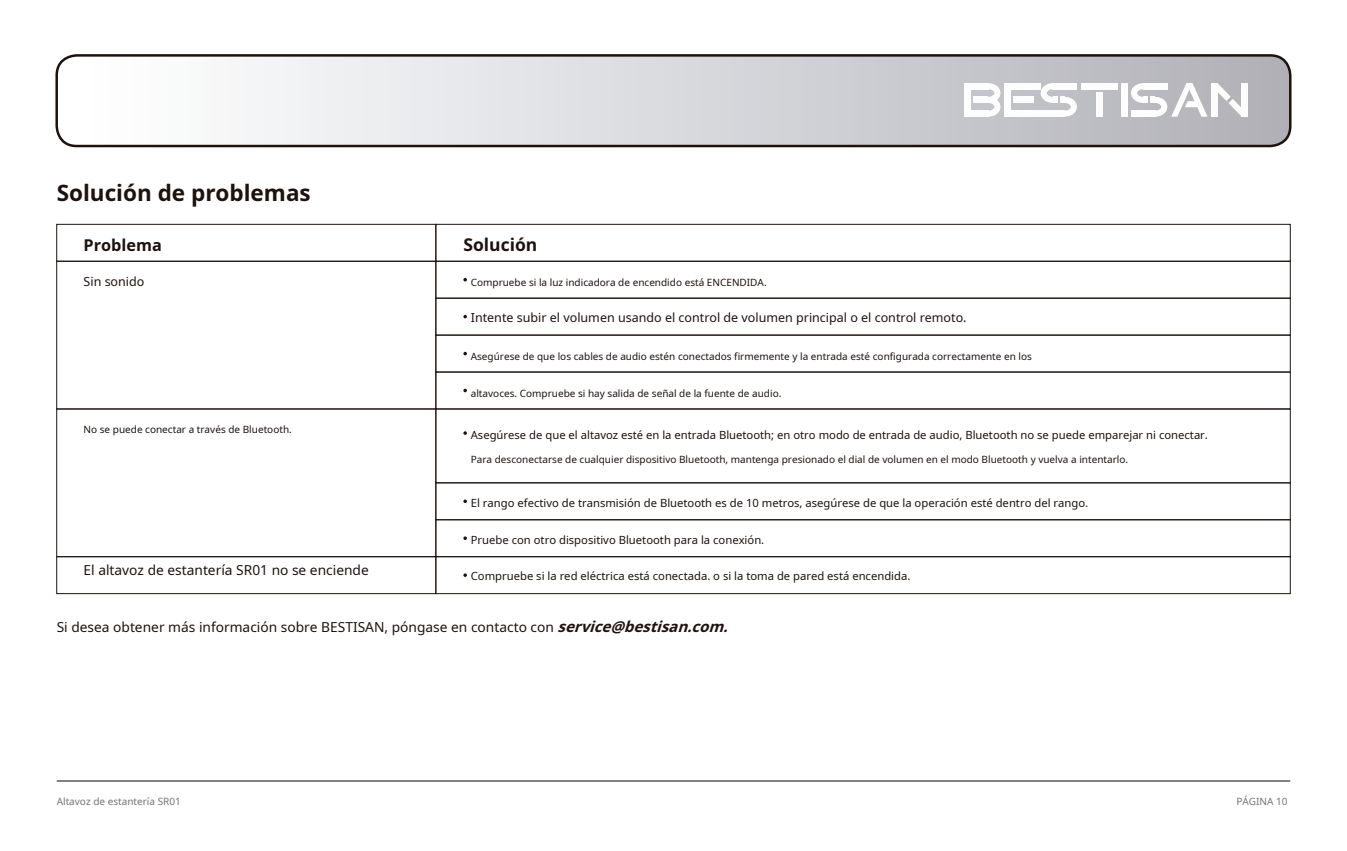
<style>
.page{position:relative;width:1347px;height:851px;background:#fff}
.page>*{position:absolute;margin:0;border:0;box-sizing:border-box;transform-origin:0 0}
.t1{font:700 22.5px "Noto Sans";color:#1e120d}
.t2{font:700 17.5px "Noto Sans";color:#1e120d}
.t3{font:700 16.25px "Noto Sans";color:#1e120d}
.t4{font:13.75px "Noto Sans";color:#1e120d}
.t5{font:12.5px "Noto Sans";color:#1e120d}
.t6{font:11.25px "Noto Sans";color:#1e120d}
.t7{font:10px "Noto Sans";color:#1e120d}
.t8{font:10px "Noto Sans";color:#757475}
.s1{font-weight:700;font-style:italic;font-size:15px}
</style>
<div class="page">
<hr style="left:57px;top:780px;width:1233px;height:1px;background:#757475">
<svg style="left:58px;top:55px;width:1232px;height:91px"></svg>
<div style="left:55px;top:54px;width:1236px;height:93px;border:2px solid #1e120d;border-radius:20px"></div>
<div style="left:1211px;top:83px;width:6px;height:34px;background:#fdfdfe"></div>
<div style="left:1241px;top:83px;width:6px;height:34px;background:#fdfdfe"></div>
<svg style="left:1217px;top:83px;width:24px;height:34px"></svg>
<div style="left:1121px;top:83px;width:6px;height:34px;background:#fdfdfe"></div>
<div style="left:1096px;top:92px;width:6px;height:25px;background:#fdfdfe"></div>
<div style="left:1080px;top:83px;width:37px;height:6px;background:#fdfdfe"></div>
<div style="left:1004px;top:83px;width:6px;height:34px;background:#fdfdfe"></div>
<div style="left:1004px;top:83px;width:36px;height:6px;background:#fdfdfe"></div>
<div style="left:1004px;top:111px;width:45px;height:6px;background:#fdfdfe"></div>
<div style="left:1013px;top:97px;width:21px;height:6px;background:#fdfdfe"></div>
<svg style="left:1040px;top:83px;width:37px;height:34px"></svg>
<svg style="left:1131px;top:83px;width:76px;height:34px"></svg>
<div style="left:964px;top:83px;width:6px;height:34px;background:#fdfdfe"></div>
<div style="left:970px;top:83px;width:18px;height:6px;background:#fdfdfe"></div>
<div style="left:973px;top:97px;width:15px;height:6px;background:#fdfdfe"></div>
<div style="left:970px;top:111px;width:18px;height:6px;background:#fdfdfe"></div>
<svg style="left:988px;top:83px;width:12px;height:34px"></svg>
<div style="left:56px;top:224px;width:380px;height:37px;border:1px solid #1e120d"></div>
<div style="left:435px;top:224px;width:855px;height:37px;border:1px solid #1e120d"></div>
<div style="left:56px;top:261px;width:380px;height:148px;border:1px solid #1e120d"></div>
<div style="left:435px;top:261px;width:855px;height:37px;border:1px solid #1e120d"></div>
<div style="left:435px;top:298px;width:855px;height:37px;border:1px solid #1e120d"></div>
<div style="left:435px;top:335px;width:855px;height:37px;border:1px solid #1e120d"></div>
<div style="left:435px;top:371px;width:855px;height:38px;border:1px solid #1e120d"></div>
<div style="left:56px;top:408px;width:380px;height:149px;border:1px solid #1e120d"></div>
<div style="left:435px;top:408px;width:855px;height:75px;border:1px solid #1e120d"></div>
<div style="left:435px;top:482px;width:855px;height:38px;border:1px solid #1e120d"></div>
<div style="left:435px;top:519px;width:855px;height:38px;border:1px solid #1e120d"></div>
<div style="left:56px;top:556px;width:380px;height:38px;border:1px solid #1e120d"></div>
<div style="left:435px;top:556px;width:855px;height:38px;border:1px solid #1e120d"></div>
<svg style="left:463px;top:278px;width:4px;height:3px"></svg>
<svg style="left:463px;top:315px;width:4px;height:3px"></svg>
<svg style="left:463px;top:352px;width:4px;height:3px"></svg>
<svg style="left:463px;top:388px;width:4px;height:4px"></svg>
<svg style="left:463px;top:431px;width:4px;height:4px"></svg>
<svg style="left:463px;top:499px;width:4px;height:4px"></svg>
<svg style="left:463px;top:536px;width:4px;height:4px"></svg>
<svg style="left:463px;top:573px;width:4px;height:4px"></svg>
<h1 class="t1" style="left:57px;top:177px;width:256px">Solución de problemas</h1>
<h3 class="t3" style="left:84px;top:233px;width:80px">Problema</h3>
<h2 class="t2" style="left:463px;top:232px;width:75px">Solución</h2>
<p class="t5" style="left:84px;top:272px;width:62px">Sin sonido</p>
<p class="t7" style="left:471px;top:275px;width:297px">Compruebe si la luz indicadora de encendido está ENCENDIDA.</p>
<p class="t5" style="left:471px;top:309px;width:497px">Intente subir el volumen usando el control de volumen principal o el control remoto.</p>
<p class="t7" style="left:471px;top:349px;width:562px">Asegúrese de que los cables de audio estén conectados firmemente y la entrada esté configurada correctamente en los</p>
<p class="t7" style="left:471px;top:386px;width:312px">altavoces. Compruebe si hay salida de señal de la fuente de audio.</p>
<p class="t6" style="left:471px;top:427px;width:738px">Asegúrese de que el altavoz esté en la entrada Bluetooth; en otro modo de entrada de audio, Bluetooth no se puede emparejar ni conectar.</p>
<p class="t7" style="left:84px;top:422px;width:210px">No se puede conectar a través de Bluetooth.</p>
<h3 class="t4" style="left:84px;top:560px;width:287px">El altavoz de estantería SR01 no se enciende</h3>
<p class="t7" style="left:471px;top:451px;width:659px">Para desconectarse de cualquier dispositivo Bluetooth, mantenga presionado el dial de volumen en el modo Bluetooth y vuelva a intentarlo.</p>
<p class="t6" style="left:471px;top:495px;width:619px">El rango efectivo de transmisión de Bluetooth es de 10 metros, asegúrese de que la operación esté dentro del rango.</p>
<p class="t6" style="left:471px;top:531px;width:295px">Pruebe con otro dispositivo Bluetooth para la conexión.</p>
<p class="t6" style="left:471px;top:568px;width:441px">Compruebe si la red eléctrica está conectada. o si la toma de pared está encendida.</p>
<h3 class="t4" style="left:57px;top:616px;width:678px">Si desea obtener más información sobre BESTISAN, póngase en contacto con <span class="s1">service@bestisan.com.</span></h3>
<p class="t8" style="left:57px;top:794px;width:126px">Altavoz de estantería SR01</p>
<p class="t8" style="left:1236px;top:794px;width:53px">PÁGINA 10</p>
</div>
